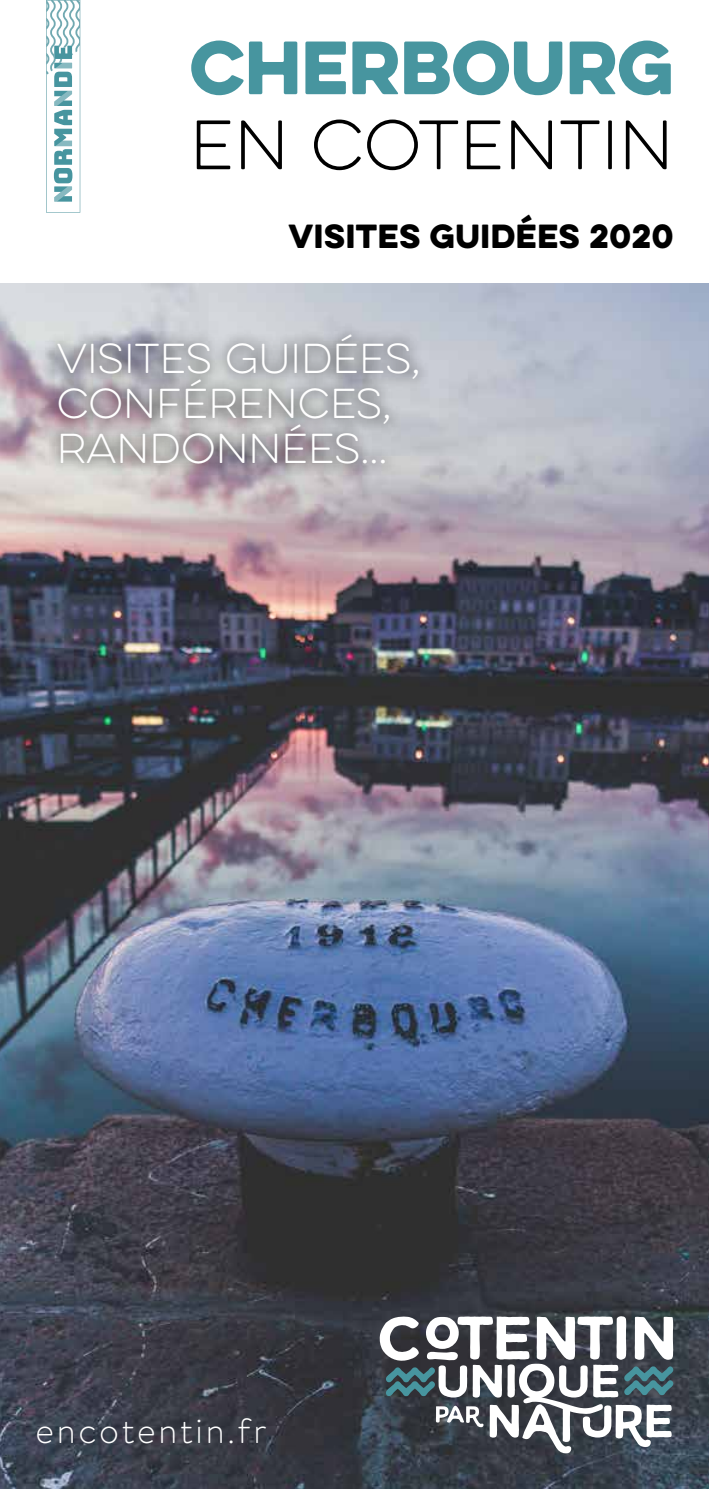
<style>
.page{position:relative;width:709px;height:1489px;background:#fff}
.page>*{position:absolute;margin:0;border:0;box-sizing:border-box;transform-origin:0 0}
.t1{font:67.5px "Eveleth Clean";color:#47959f}
.t2{font:100 62.5px "Eveleth Clean";color:#000}
.t3{font:100 37.5px/45px "Eveleth Clean";color:#fff}
.t4{font:300 35px "Brandon Text";letter-spacing:.08em;color:#fff}
.t5{font:30px "Eveleth Clean";letter-spacing:.02em;color:#000}
</style>
<div class="page">
<img style="left:0;top:283px;width:709px;height:1205px">
<svg style="left:379px;top:1316px;width:294px;height:137px"></svg>
<svg style="left:45px;top:323px;width:385px;height:154px;background:#b2b1b6"></svg>
<svg style="left:46px;top:0;width:34px;height:213px"></svg>
<h1 class="t1" style="left:190px;top:16px;width:485px">CHERBOURG</h1>
<h2 class="t2" style="left:190px;top:102px;width:485px">EN COTENTIN</h2>
<p class="t5" style="left:288px;top:213px;width:386px">VISITES GUIDÉES 2020</p>
<p class="t3" style="left:57px;top:336px;width:365px">VISITES GUIDÉES,<br>CONFÉRENCES,<br>RANDONNÉES...</p>
<p class="t4" style="left:35px;top:1406px;width:232px">encotentin.fr</p>
</div>
